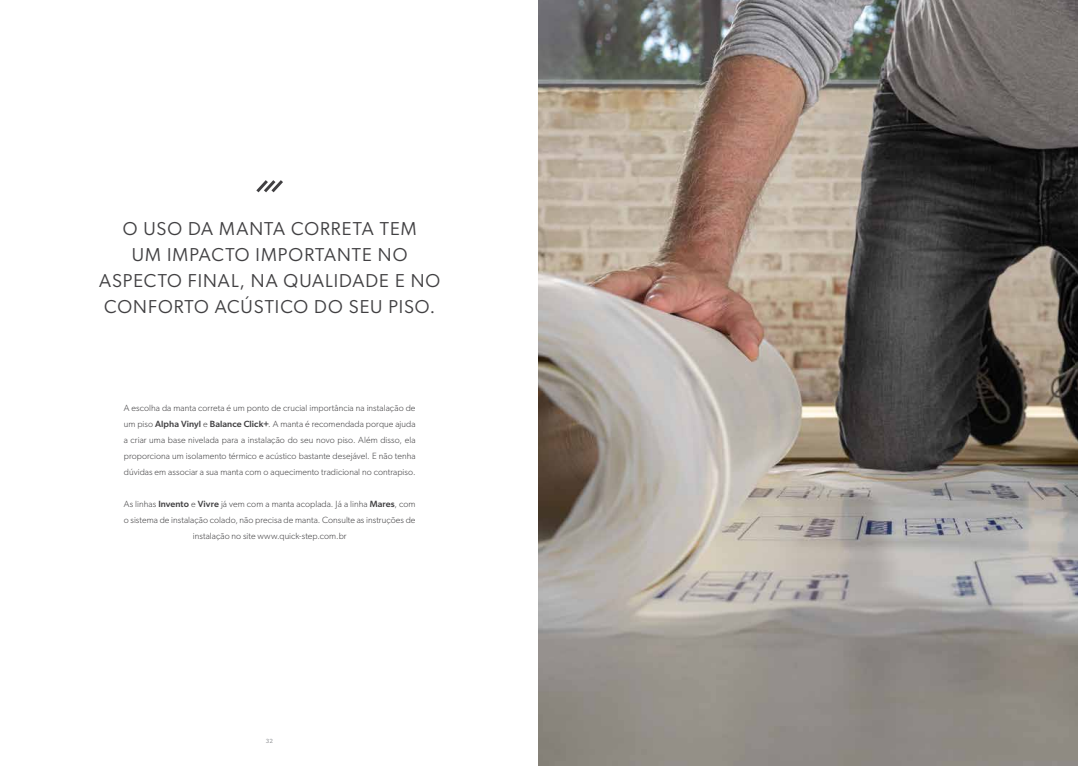
<style>
.page{position:relative;width:1078px;height:766px;background:#fff}
.page>*{position:absolute;margin:0;border:0;box-sizing:border-box;transform-origin:0 0}
.t1{font:18.7px/25.8px "Gibson";letter-spacing:.055em;color:#414042;text-align:center}
.t2{font:300 9px/16px "Gibson";letter-spacing:.005em;color:#414042;text-align:justify}
.t3{font:6px "Gibson";color:#939598}
.s1{font-weight:500}
</style>
<div class="page">
<svg style="left:256px;top:180px;width:27px;height:12px"></svg>
<img style="left:539px;top:0;width:538px;height:765px">
<h1 class="t1" style="left:99px;top:215px;width:343px">O USO DA MANTA CORRETA TEM<br>UM IMPACTO IMPORTANTE NO<br>ASPECTO FINAL, NA QUALIDADE E NO<br>CONFORTO ACÚSTICO DO SEU PISO.</h1>
<p class="t2" style="left:124px;top:399px;width:293px">A escolha da manta correta é um ponto de crucial importância na instalação de um piso <span class="s1">Alpha Vinyl</span> e <span class="s1">Balance Click+</span>. A manta é recomendada porque ajuda a criar uma base nivelada para a instalação do seu novo piso. Além disso, ela proporciona um isolamento térmico e acústico bastante desejável. E não tenha dúvidas em associar a sua manta com o aquecimento tradicional no contrapiso.</p>
<p class="t2" style="left:124px;top:495px;width:293px;text-align:center">As linhas <span class="s1">Invento</span> e <span class="s1">Vivre</span> já vem com a manta acoplada. Já a linha <span class="s1">Mares</span>, com o sistema de instalação colado, não precisa de manta. Consulte as instruções de instalação no site www.quick-step.com.br</p>
<p class="t3" style="left:266px;top:737px;width:9px">32</p>
</div>
